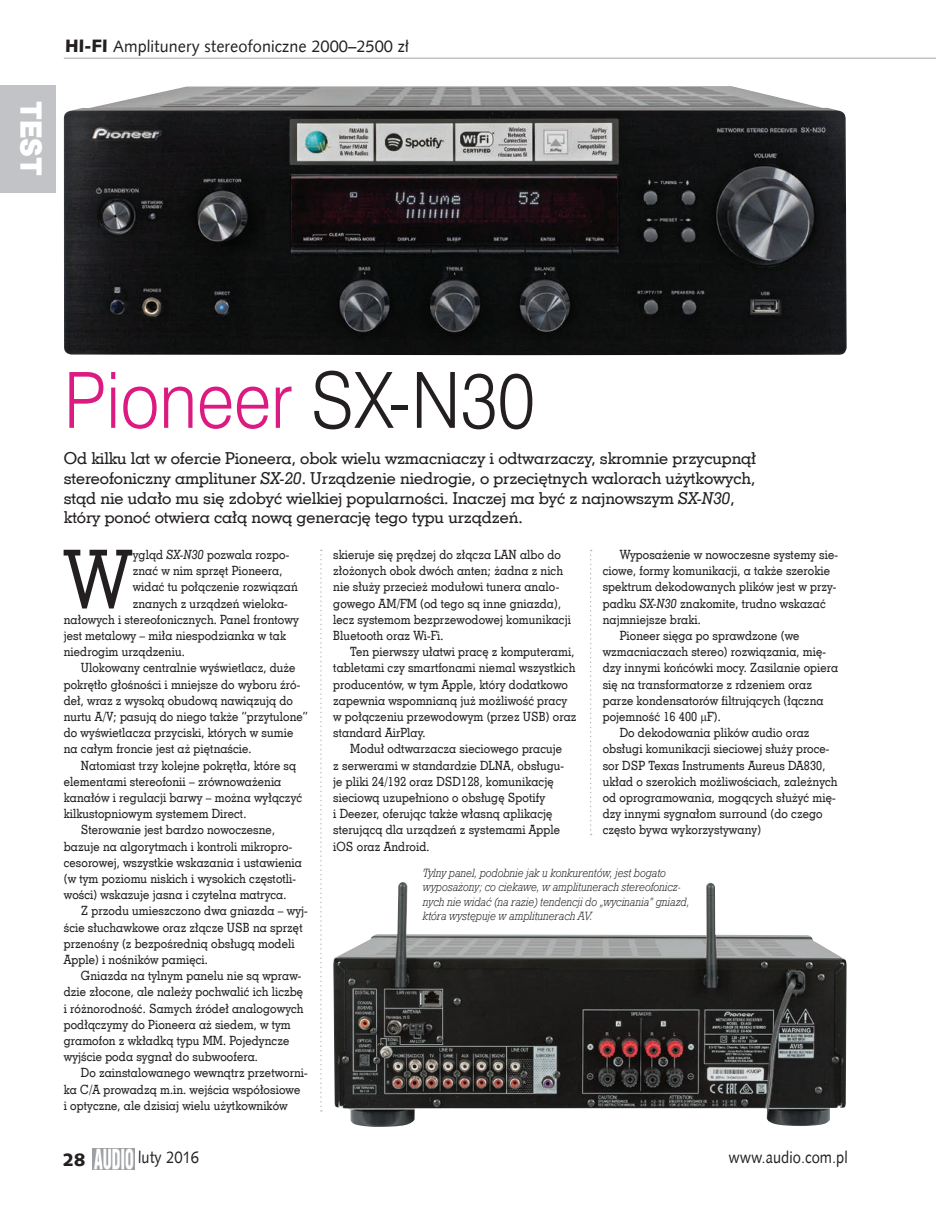
<style>
.page{position:relative;width:936px;height:1212px;background:#fff}
.page>*{position:absolute;margin:0;border:0;box-sizing:border-box;transform-origin:0 0}
.t1{font:80.25px "Geo Slab 703 Md EU";color:#231f20;scale:.9 1}
.t2{font:72px "Swis 721 Lt PL";color:#db1b81;scale:.9 1}
.t3{font:27.15px "Swis 721 Blk 2 EU";color:#fff;scale:.9 1}
.t4{font:18px "Humanst 531 Blk EU";color:#231f20}
.t5{font:16.5px/19.8px "Geo Slab 703 Md EU";letter-spacing:-.005em;color:#231f20}
.t6{font:16.5px "Humanst 531 EU";color:#231f20}
.t7{font:16.5px "Humanst 531 EU";color:#231f20;scale:.9 1}
.t8{font:12.75px/16.2px "Geo Slab 703 Md EU";letter-spacing:.01em;color:#231f20;scale:.9 1}
.t9{font:italic 12px/14.4px "Geo Slab 712 Lt EU";color:#231f20;scale:.9 1}
.s1{font-family:"Humanst 531 Blk EU";font-size:18px}
.s2{color:#231f20}
.s3{font-style:italic}
</style>
<div class="page">
<hr style="left:64px;top:58px;width:871px;height:1px;background:#c2c3c6">
<div style="left:0;top:85px;width:55px;height:107px;background:#c2c3c6"></div>
<img style="left:93px;top:1148px;width:41px;height:21px">
<img style="left:333px;top:882px;width:513px;height:245px">
<svg style="left:590px;top:550px;width:1px;height:285px"></svg>
<svg style="left:320px;top:550px;width:2px;height:561px"></svg>
<img style="left:64px;top:86px;width:782px;height:269px">
<h3 class="t3" style="left:50px;top:101px;width:85px;rotate:90deg">TEST</h3>
<p class="t6" style="left:65px;top:35px;width:345px"><span class="s1">HI-FI</span> Amplitunery stereofoniczne 2000–2500 zł</p>
<h2 class="t2" style="left:64px;top:353px;width:525px">Pioneer <span class="s2">SX-N30</span></h2>
<p class="t5" style="left:64px;top:448px;width:694px">Od kilku lat w ofercie Pioneera, obok wielu wzmacniaczy i odtwarzaczy, skromnie przycupnął stereofoniczny amplituner <span class="s3">SX-20</span>. Urządzenie niedrogie, o przeciętnych walorach użytkowych, stąd nie udało mu się zdobyć wielkiej popularności. Inaczej ma być z najnowszym <span class="s3">SX-N30</span>, który ponoć otwiera całą nową generację tego typu urządzeń.</p>
<h1 class="t1" style="left:64px;top:530px;width:77px">W</h1>
<p class="t8" style="left:133px;top:546px;width:175px">ygląd <span class="s3">SX-N30</span> pozwala rozpo-</p>
<p class="t8" style="left:133px;top:562px;width:168px">znać w nim sprzęt Pioneera,</p>
<p class="t8" style="left:133px;top:579px;width:185px">widać tu połączenie rozwiązań</p>
<p class="t8" style="left:133px;top:595px;width:174px">znanych z urządzeń wieloka-</p>
<p class="t8" style="left:64px;top:611px;width:262px">nałowych i stereofonicznych. Panel frontowy</p>
<p class="t8" style="left:64px;top:627px;width:248px">jest metalowy – miła niespodzianka w tak</p>
<p class="t8" style="left:64px;top:643px;width:136px">niedrogim urządzeniu.</p>
<p class="t8" style="left:81px;top:660px;width:240px">Ulokowany centralnie wyświetlacz, duże</p>
<p class="t8" style="left:64px;top:676px;width:264px">pokrętło głośności i mniejsze do wyboru źró-</p>
<p class="t8" style="left:64px;top:692px;width:256px">deł, wraz z wysoką obudową nawiązują do</p>
<p class="t8" style="left:64px;top:708px;width:272px">nurtu A/V; pasują do niego także “przytulone”</p>
<p class="t8" style="left:64px;top:724px;width:256px">do wyświetlacza przyciski, których w sumie</p>
<p class="t8" style="left:64px;top:741px;width:210px">na całym froncie jest aż piętnaście.</p>
<p class="t8" style="left:81px;top:757px;width:241px">Natomiast trzy kolejne pokrętła, które są</p>
<p class="t8" style="left:64px;top:773px;width:243px">elementami stereofonii – zrównoważenia</p>
<p class="t8" style="left:64px;top:789px;width:266px">kanałów i regulacji barwy – można wyłączyć</p>
<p class="t8" style="left:64px;top:805px;width:204px">kilkustopniowym systemem Direct.</p>
<p class="t8" style="left:81px;top:822px;width:217px">Sterowanie jest bardzo nowoczesne,</p>
<p class="t8" style="left:64px;top:838px;width:255px">bazuje na algorytmach i kontroli mikropro-</p>
<p class="t8" style="left:64px;top:854px;width:266px">cesorowej, wszystkie wskazania i ustawienia</p>
<p class="t8" style="left:64px;top:870px;width:259px">(w tym poziomu niskich i wysokich częstotli-</p>
<p class="t8" style="left:64px;top:886px;width:249px">wości) wskazuje jasna i czytelna matryca.</p>
<p class="t8" style="left:81px;top:903px;width:253px">Z przodu umieszczono dwa gniazda – wyj-</p>
<p class="t8" style="left:64px;top:919px;width:267px">ście słuchawkowe oraz złącze USB na sprzęt</p>
<p class="t8" style="left:64px;top:935px;width:258px">przenośny (z bezpośrednią obsługą modeli</p>
<p class="t8" style="left:64px;top:951px;width:161px">Apple) i nośników pamięci.</p>
<p class="t8" style="left:81px;top:967px;width:246px">Gniazda na tylnym panelu nie są wpraw-</p>
<p class="t8" style="left:64px;top:984px;width:267px">dzie złocone, ale należy pochwalić ich liczbę</p>
<p class="t8" style="left:64px;top:1000px;width:268px">i różnorodność. Samych źródeł analogowych</p>
<p class="t8" style="left:64px;top:1016px;width:254px">podłączymy do Pioneera aż siedem, w tym</p>
<p class="t8" style="left:64px;top:1032px;width:252px">gramofon z wkładką typu MM. Pojedyncze</p>
<p class="t8" style="left:64px;top:1048px;width:217px">wyjście poda sygnał do subwoofera.</p>
<p class="t8" style="left:81px;top:1065px;width:253px">Do zainstalowanego wewnątrz przetworni-</p>
<p class="t8" style="left:64px;top:1081px;width:264px">ka C/A prowadzą m.in. wejścia współosiowe</p>
<p class="t8" style="left:64px;top:1097px;width:250px">i optyczne, ale dzisiaj wielu użytkowników</p>
<p class="t8" style="left:333px;top:546px;width:265px">skieruje się prędzej do złącza LAN albo do złożonych obok dwóch anten; żadna z nich nie służy przecież modułowi tunera analo&shy;gowego AM/FM (od tego są inne gniazda), lecz systemom bezprzewodowej komunikacji Bluetooth oraz Wi-Fi.</p>
<p class="t8" style="left:333px;top:643px;width:272px;text-indent:17px">Ten pierwszy ułatwi pracę z komputerami, tabletami czy smartfonami niemal wszystkich producentów, w tym Apple, który dodatkowo zapewnia wspomnianą już możliwość pracy w połączeniu przewodowym (przez USB) oraz standard AirPlay.</p>
<p class="t8" style="left:333px;top:741px;width:258px;text-indent:17px">Moduł odtwarzacza sieciowego pracuje z serwerami w standardzie DLNA, obsługu&shy;je pliki 24/192 oraz DSD128, komunikację sieciową uzupełniono o obsługę Spotify<br>i Deezer, oferując także własną aplikację sterującą dla urządzeń z systemami Apple iOS oraz Android.</p>
<p class="t8" style="left:619px;top:546px;width:244px">Wyposażenie w nowoczesne systemy sie-</p>
<p class="t8" style="left:602px;top:562px;width:254px">ciowe, formy komunikacji, a także szerokie</p>
<p class="t8" style="left:602px;top:579px;width:261px">spektrum dekodowanych plików jest w przy-</p>
<p class="t8" style="left:602px;top:595px;width:249px">padku <span class="s3">SX-N30</span> znakomite, trudno wskazać</p>
<p class="t8" style="left:602px;top:611px;width:110px">najmniejsze braki.</p>
<p class="t8" style="left:619px;top:627px;width:201px">Pioneer sięga po sprawdzone (we</p>
<p class="t8" style="left:602px;top:643px;width:249px">wzmacniaczach stereo) rozwiązania, mię-</p>
<p class="t8" style="left:602px;top:660px;width:263px">dzy innymi końcówki mocy. Zasilanie opiera</p>
<p class="t8" style="left:602px;top:676px;width:234px">się na transformatorze z rdzeniem oraz</p>
<p class="t8" style="left:602px;top:692px;width:247px">parze kondensatorów filtrujących (łączna</p>
<p class="t8" style="left:602px;top:708px;width:133px">pojemność 16 400 F).</p>
<p class="t8" style="left:619px;top:724px;width:212px">Do dekodowania plików audio oraz</p>
<p class="t8" style="left:602px;top:741px;width:253px">obsługi komunikacji sieciowej służy proce-</p>
<p class="t8" style="left:602px;top:757px;width:249px">sor DSP Texas Instruments Aureus DA830,</p>
<p class="t8" style="left:602px;top:773px;width:262px">układ o szerokich możliwościach, zależnych</p>
<p class="t8" style="left:602px;top:789px;width:260px">od oprogramowania, mogących służyć mię-</p>
<p class="t8" style="left:602px;top:805px;width:246px">dzy innymi sygnałom surround (do czego</p>
<p class="t8" style="left:602px;top:822px;width:177px">często bywa wykorzystywany)</p>
<p class="t9" style="left:423px;top:865px;width:297px">Tylny panel, podobnie jak u konkurentów, jest bogato wyposażony; co ciekawe, w amplitunerach stereofonicz&shy;nych nie widać (na razie) tendencji do „wycinania” gniazd, która występuje w amplitunerach AV.</p>
<h3 class="t4" style="left:63px;top:1148px;width:24px">28</h3>
<p class="t7" style="left:138px;top:1147px;width:69px">luty 2016</p>
<p class="t7" style="left:728px;top:1146px;width:134px">www.audio.com.pl</p>
</div>
